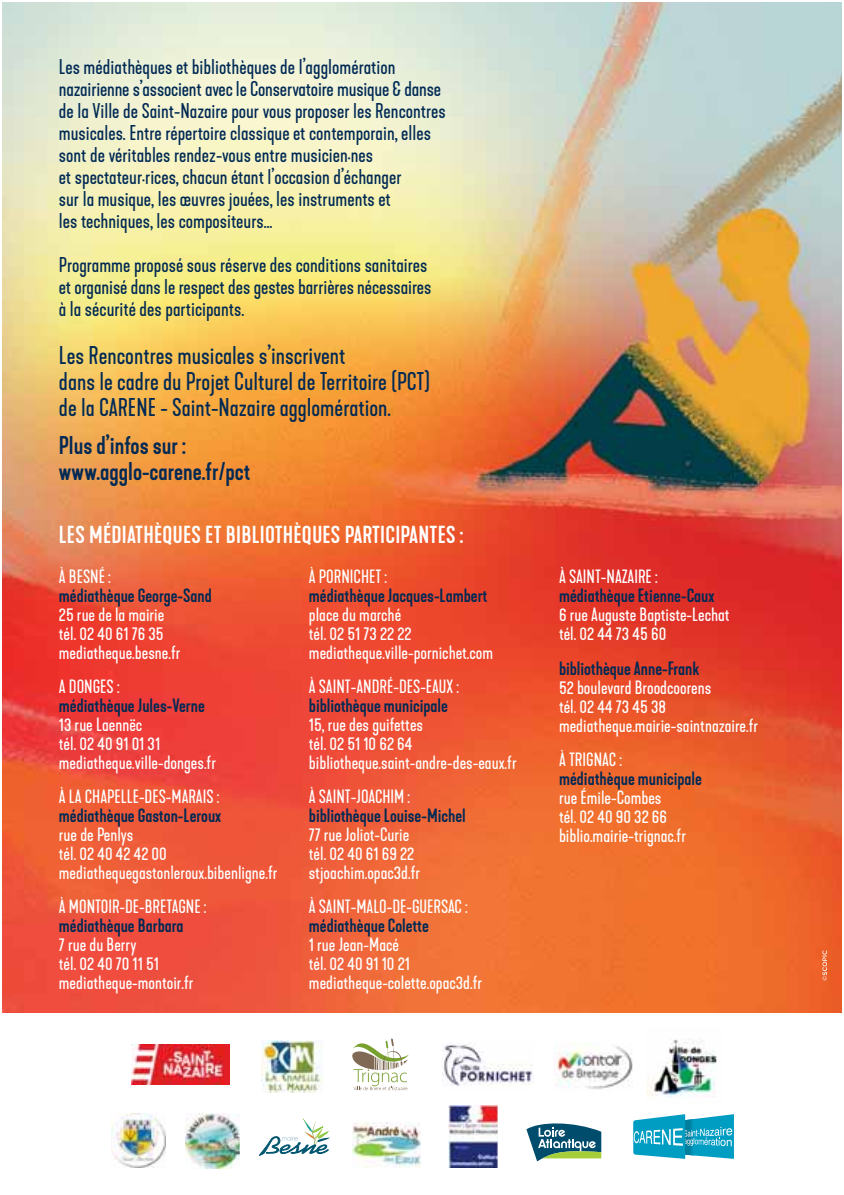
<style>
.page{position:relative;width:844px;height:1195px;background:#fff}
.page>*{position:absolute;margin:0;border:0;box-sizing:border-box;transform-origin:0 0}
.t1{font:24px/26px "Kapra Neue";color:#002954}
.t2{font:500 24px/26px "Kapra Neue";color:#002954}
.t3{font:500 23px "Kapra Neue";letter-spacing:.01em;color:#fff}
.t4{font:20px/22px "Kapra Neue";color:#002954}
.t5{font:18px/19px "Kapra Neue";color:#fff}
.t6{font:500 18px "Kapra Neue";color:#002954}
</style>
<div class="page">
<img style="left:2px;top:2px;width:839px;height:1011px">
<img style="left:131px;top:1045px;width:99px;height:39px">
<img style="left:261px;top:1040px;width:61px;height:52px">
<img style="left:442px;top:1043px;width:91px;height:43px">
<img style="left:554px;top:1042px;width:78px;height:47px">
<img style="left:646px;top:1039px;width:71px;height:58px">
<svg style="left:352px;top:1037px;width:57px;height:53px"></svg>
<svg style="left:633px;top:1114px;width:101px;height:45px;background:#3cb2cf"></svg>
<img style="left:353px;top:1122px;width:67px;height:45px">
<img style="left:111px;top:1113px;width:55px;height:55px">
<svg style="left:259px;top:1118px;width:69px;height:37px"></svg>
<img style="left:185px;top:1113px;width:55px;height:55px">
<svg style="left:526px;top:1123px;width:75px;height:38px"></svg>
<img style="left:448px;top:1106px;width:49px;height:61px">
<svg style="left:822px;top:950px;width:5px;height:31px"></svg>
<p class="t4" style="left:59px;top:58px;width:388px">Les médiathèques et bibliothèques de l’agglomération nazairienne s’associent avec le Conservatoire musique &amp; danse de la Ville de Saint-Nazaire pour vous proposer les Rencontres musicales. Entre répertoire classique et contemporain, elles sont de véritables rendez-vous entre musicien·nes<br>et spectateur·rices, chacun étant l’occasion d’échanger<br>sur la musique, les œuvres jouées, les instruments et<br>les techniques, les compositeurs…</p>
<p class="t4" style="left:59px;top:256px;width:374px">Programme proposé sous réserve des conditions sanitaires et organisé dans le respect des gestes barrières nécessaires à la sécurité des participants.</p>
<h1 class="t1" style="left:59px;top:345px;width:372px">Les Rencontres musicales s’inscrivent<br>dans le cadre du Projet Culturel de Territoire (PCT) de la CARENE - Saint-Nazaire agglomération.</h1>
<h1 class="t2" style="left:59px;top:435px;width:193px">Plus d’infos sur : www.agglo-carene.fr/pct</h1>
<p class="t3" style="left:59px;top:526px;width:406px">LES MÉDIATHÈQUES ET BIBLIOTHÈQUES PARTICIPANTES :</p>
<p class="t5" style="left:59px;top:568px;width:53px">À BESNÉ :</p>
<p class="t6" style="left:59px;top:588px;width:154px">médiathèque George-Sand</p>
<p class="t5" style="left:59px;top:606px;width:123px">25 rue de la mairie tél. 02 40 61 76 35 mediatheque.besne.fr</p>
<p class="t5" style="left:59px;top:678px;width:62px">A DONGES :</p>
<p class="t6" style="left:59px;top:698px;width:147px">médiathèque Jules-Verne</p>
<p class="t5" style="left:59px;top:716px;width:159px">13 rue Laennëc<br>tél. 02 40 91 01 31 mediatheque.ville-donges.fr</p>
<p class="t5" style="left:59px;top:788px;width:162px">À LA CHAPELLE-DES-MARAIS :</p>
<p class="t6" style="left:59px;top:808px;width:164px">médiathèque Gaston-Leroux</p>
<p class="t5" style="left:59px;top:826px;width:220px">rue de Penlys<br>tél. 02 40 42 42 00 mediathequegastonleroux.bibenligne.fr</p>
<p class="t5" style="left:59px;top:898px;width:149px">À MONTOIR-DE-BRETAGNE :</p>
<p class="t6" style="left:59px;top:918px;width:126px">médiathèque Barbara</p>
<p class="t5" style="left:59px;top:936px;width:136px">7 rue du Berry<br>tél. 02 40 70 11 51 mediatheque-montoir.fr</p>
<p class="t5" style="left:309px;top:568px;width:80px">À PORNICHET :</p>
<p class="t6" style="left:309px;top:588px;width:180px">médiathèque Jacques-Lambert</p>
<p class="t5" style="left:309px;top:606px;width:186px">place du marché<br>tél. 02 51 73 22 22 mediatheque.ville-pornichet.com</p>
<p class="t5" style="left:309px;top:678px;width:151px">À SAINT-ANDRÉ-DES-EAUX :</p>
<p class="t6" style="left:309px;top:698px;width:140px">bibliothèque municipale</p>
<p class="t5" style="left:309px;top:716px;width:209px">15, rue des guifettes<br>tél. 02 51 10 62 64 bibliotheque.saint-andre-des-eaux.fr</p>
<p class="t5" style="left:309px;top:788px;width:103px">À SAINT-JOACHIM :</p>
<p class="t6" style="left:309px;top:808px;width:158px">bibliothèque Louise-Michel</p>
<p class="t5" style="left:309px;top:826px;width:113px">77 rue Joliot-Curie tél. 02 40 61 69 22 stjoachim.opac3d.fr</p>
<p class="t5" style="left:309px;top:898px;width:160px">À SAINT-MALO-DE-GUERSAC :</p>
<p class="t6" style="left:309px;top:918px;width:122px">médiathèque Colette</p>
<p class="t5" style="left:309px;top:936px;width:175px">1 rue Jean-Macé<br>tél. 02 40 91 10 21 mediatheque-colette.opac3d.fr</p>
<p class="t5" style="left:559px;top:569px;width:100px">À SAINT-NAZAIRE :</p>
<p class="t6" style="left:559px;top:588px;width:157px">médiathèque Etienne-Caux</p>
<p class="t5" style="left:559px;top:607px;width:172px">6 rue Auguste Baptiste-Lechat tél. 02 44 73 45 60</p>
<p class="t6" style="left:559px;top:661px;width:142px">bibliothèque Anne-Frank</p>
<p class="t5" style="left:559px;top:680px;width:201px">52 boulevard Broodcoorens<br>tél. 02 44 73 45 38 mediatheque.mairie-saintnazaire.fr</p>
<p class="t5" style="left:559px;top:752px;width:64px">À TRIGNAC :</p>
<p class="t6" style="left:559px;top:771px;width:144px">médiathèque municipale</p>
<p class="t5" style="left:559px;top:790px;width:128px">rue Émile-Combes<br>tél. 02 40 90 32 66 biblio.mairie-trignac.fr</p>
</div>
